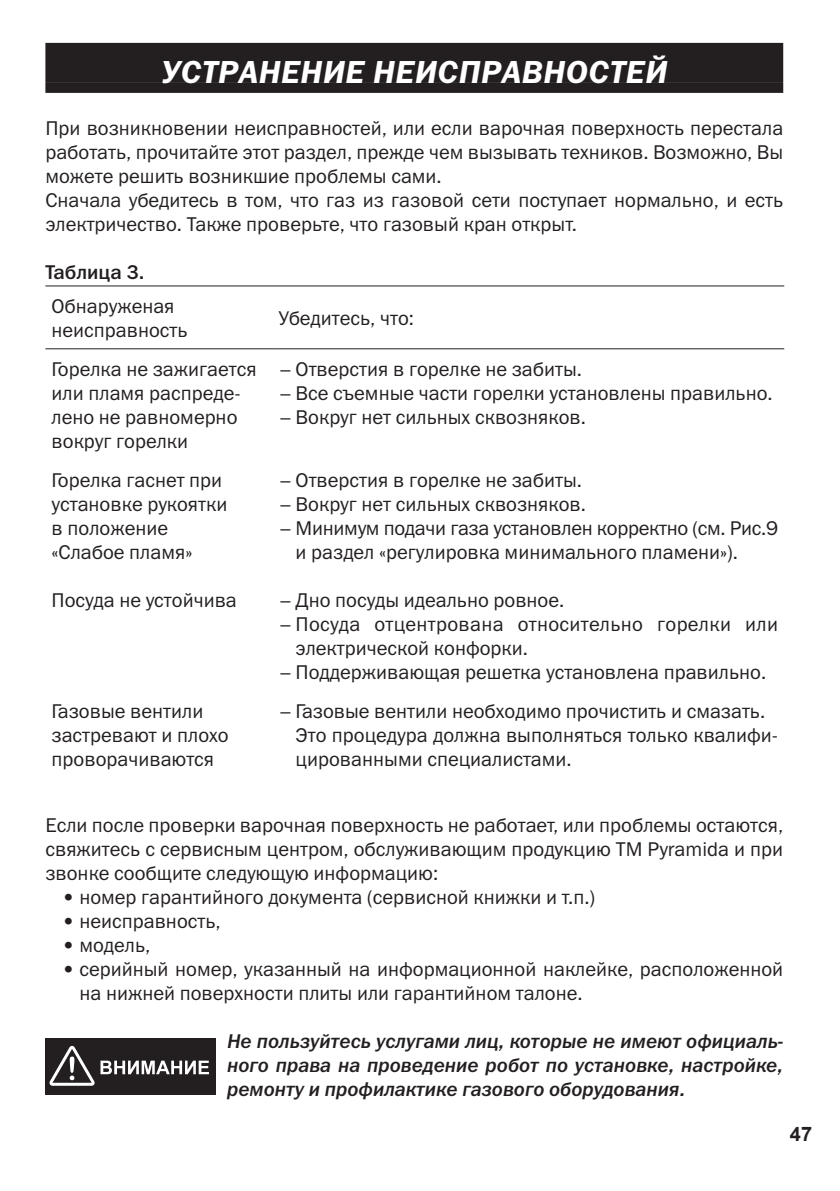
<style>
.page{position:relative;width:840px;height:1191px;background:#fff}
.page>*{position:absolute;margin:0;border:0;box-sizing:border-box;transform-origin:0 0}
.t1{font:italic 32px "Franklin Gothic Demi C";letter-spacing:.02em;color:#fff}
.t2{font:20px/24px "Franklin Gothic Book C";color:#231f20}
.t3{font:italic 20px/24px "Franklin Gothic Medium C";color:#231f20;text-align:justify}
.t4{font:20px "Franklin Gothic Medium C";color:#231f20}
.t5{font:700 20px "Arial";color:#231f20}
</style>
<div class="page">
<div style="left:45px;top:43px;width:737px;height:40px;background:#231f20"></div>
<div style="left:45px;top:83px;width:737px;height:10px;background:#231f20"></div>
<hr style="left:45px;top:285px;width:228px;height:1px;background:#231f20">
<hr style="left:273px;top:285px;width:510px;height:1px;background:#231f20">
<hr style="left:45px;top:348px;width:228px;height:1px;background:#231f20">
<hr style="left:273px;top:348px;width:510px;height:1px;background:#231f20">
<div style="left:45px;top:1038px;width:170px;height:57px;background:#231f20"></div>
<svg style="left:49px;top:1046px;width:160px;height:39px"></svg>
<h1 class="t1" style="left:161px;top:54px;width:507px">УСТРАНЕНИЕ НЕИСПРАВНОСТЕЙ</h1>
<p class="t2" style="left:45px;top:116px;width:739px">При возникновении неисправностей, или если варочная поверхность перестала работать, прочитайте этот раздел, прежде чем вызывать техников. Возможно, Вы можете решить возникшие проблемы сами.<br>Сначала убедитесь в том, что газ из газовой сети поступает нормально, и есть электричество. Также проверьте, что газовый кран открыт.</p>
<p class="t4" style="left:45px;top:261px;width:101px">Таблица 3.</p>
<p class="t2" style="left:52px;top:294px;width:137px">Обнаруженая неисправность</p>
<p class="t2" style="left:278px;top:306px;width:137px">Убедитесь, что:</p>
<p class="t2" style="left:52px;top:357px;width:206px">Горелка не зажигается или пламя распреде&shy;лено не равномерно вокруг горелки</p>
<p class="t2" style="left:278px;top:357px;width:305px">– Отверстия в горелке не забиты.</p>
<p class="t2" style="left:278px;top:381px;width:495px">– Все съемные части горелки установлены правильно.</p>
<p class="t2" style="left:278px;top:405px;width:309px">– Вокруг нет сильных сквозняков.</p>
<p class="t2" style="left:52px;top:468px;width:177px">Горелка гаснет при установке рукоятки в положение «Слабое пламя»</p>
<p class="t2" style="left:278px;top:468px;width:305px">– Отверстия в горелке не забиты.</p>
<p class="t2" style="left:278px;top:492px;width:309px">– Вокруг нет сильных сквозняков.</p>
<p class="t2" style="left:295px;top:516px;width:483px;text-indent:-17px">– Минимум подачи газа установлен корректно (см. Рис.9 и раздел «регулировка минимального пламени»).</p>
<p class="t2" style="left:52px;top:588px;width:187px">Посуда не устойчива</p>
<p class="t2" style="left:278px;top:588px;width:287px">– Дно посуды идеально ровное.</p>
<p class="t2" style="left:295px;top:612px;width:483px;text-indent:-17px">– Посуда отцентрована относительно горелки или электрической конфорки.</p>
<p class="t2" style="left:278px;top:660px;width:489px">– Поддерживающая решетка установлена правильно.</p>
<p class="t2" style="left:52px;top:699px;width:178px">Газовые вентили застревают и плохо проворачиваются</p>
<p class="t2" style="left:295px;top:699px;width:481px;text-indent:-17px">– Газовые вентили необходимо прочистить и смазать.<br>Это процедура должна выполняться только квалифи&shy;цированными специалистами.</p>
<p class="t2" style="left:45px;top:812px;width:739px;text-align:justify">Если после проверки варочная поверхность не работает, или проблемы остаются, свяжитесь с сервисным центром, обслуживающим продукцию ТМ Pyramida и при звонке сообщите следующую информацию:</p>
<p class="t2" style="left:62px;top:884px;width:534px">• номер гарантийного документа (сервисной книжки и т.п.)</p>
<p class="t2" style="left:62px;top:908px;width:160px">• неисправность,</p>
<p class="t2" style="left:62px;top:932px;width:89px">• модель,</p>
<p class="t2" style="left:79px;top:956px;width:704px;text-indent:-17px">• серийный номер, указанный на информационной наклейке, расположенной на нижней поверхности плиты или гарантийном талоне.</p>
<p class="t3" style="left:227px;top:1028px;width:557px">Не пользуйтесь услугами лиц, которые не имеют официаль&shy;ного права на проведение робот по установке, настройке, ремонту и профилактике газового оборудования.</p>
<p class="t5" style="left:789px;top:1121px;width:24px">47</p>
</div>
